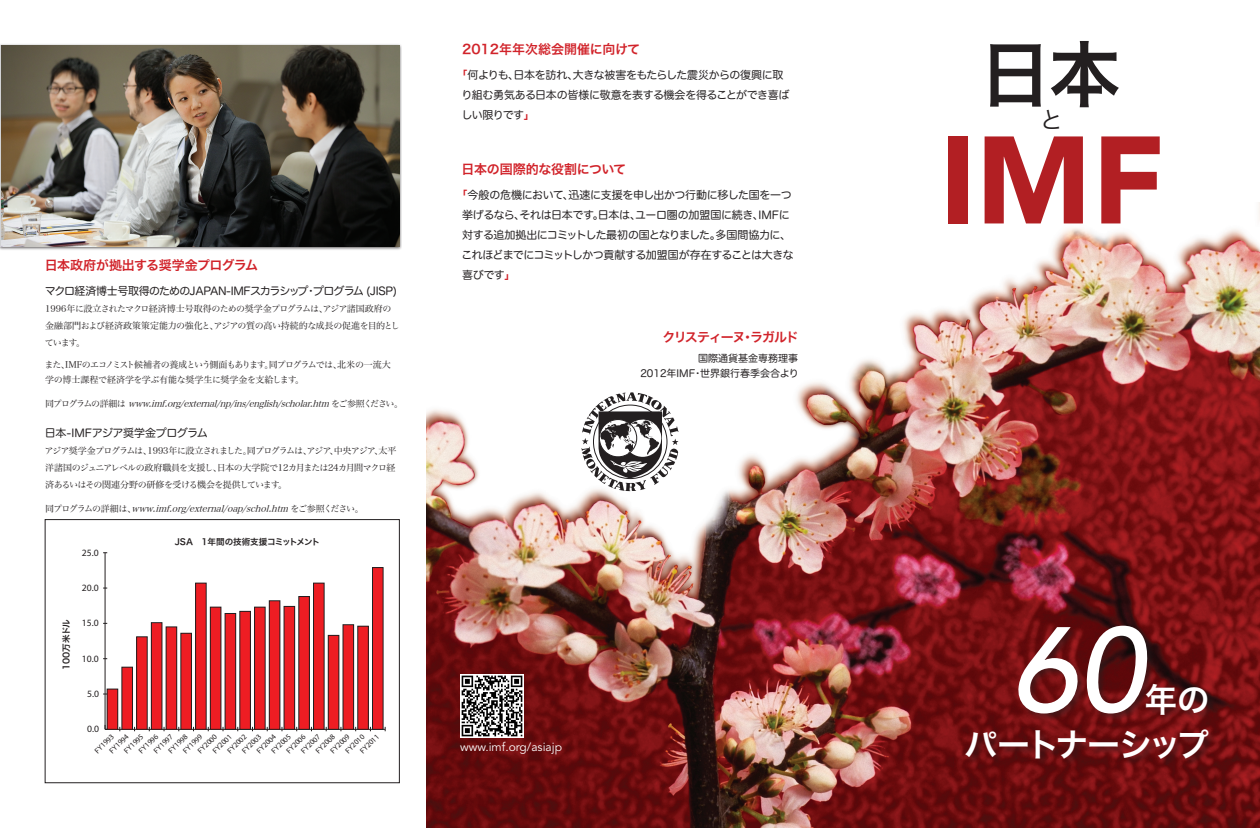
<style>
.page{position:relative;width:1260px;height:828px;background:#fff}
.page>*{position:absolute;margin:0;border:0;box-sizing:border-box;transform-origin:0 0}
.t1{font:900 122.9px "Avenir LT Std";color:#b21f23}
.t2{font:italic 500 120px "Avenir LT Std";color:#fff}
.t3{font:72px "Hira Kaku Pro W6";color:#231f20}
.t4{font:33px "Hira Kaku Pro W6";letter-spacing:-.095em;color:#fff}
.t5{font:33px "Hira Kaku Pro W6";letter-spacing:-.07em;color:#fff}
.t6{font:24px "Hira Kaku Pro W3";color:#231f20}
.red_title{font:13px "Hira Kaku Pro W6";letter-spacing:-.04em;color:#d1232a}
.red_title-2{font:13px "Hira Kaku Pro W6";color:#d1232a}
.red_title-3{font:13px "Hira Kaku Pro W6";letter-spacing:-.02em;color:#d1232a}
.red_title-4{font:13px "Hira Kaku Pro W6";letter-spacing:-.095em;color:#d1232a}
.t7{font:12px "Avenir LT Std";color:#fff}
.cover_text___sub_tit{font:11px/20px "Hira Maru Pro W4";letter-spacing:-.035em;color:#231f20}
.cover_text___sub_tit-2{font:11px "Hira Maru Pro W4";letter-spacing:-.055em;color:#231f20}
.cover_text___sub_tit-3{font:10px/15px "Hira Maru Pro W4";color:#231f20;text-align:right}
.t8{font:500 9.7px "Avenir LT Std";color:#231f20}
.main_text{font:italic 9px "Hira Min Pro W3";color:#231f20}
.main_text-2{font:9px/17px "Hira Min Pro W3";letter-spacing:-.075em;color:#231f20}
.main_text-3{font:9px/17px "Hira Min Pro W3";letter-spacing:-.035em;color:#231f20}
.main_text-4{font:9px/15px "Hira Min Pro W3";letter-spacing:-.055em;color:#231f20}
.t9{font:8.6px "Hira Kaku Pro W6";letter-spacing:-.01em;color:#231f20}
.t10{font:500 7.7px "Avenir LT Std";color:#231f20}
.s1{font-family:"Hira Kaku Pro W6";color:#d1232a}
.s2{font-style:normal}
</style>
<div class="page">
<img style="left:427px;top:228px;width:832px;height:599px">
<hr style="left:105px;top:729px;width:280px;height:1px;background:#231f20">
<hr style="left:105px;top:553px;width:1px;height:176px;background:#231f20">
<div style="left:107px;top:689px;width:11px;height:40px;background:#ee1d23"></div>
<div style="left:107px;top:689px;width:11px;height:41px;border:1px solid #231f20"></div>
<div style="left:122px;top:667px;width:10px;height:62px;background:#ee1d23"></div>
<div style="left:122px;top:667px;width:11px;height:63px;border:1px solid #231f20"></div>
<div style="left:137px;top:637px;width:10px;height:92px;background:#ee1d23"></div>
<div style="left:136px;top:637px;width:11px;height:93px;border:1px solid #231f20"></div>
<div style="left:151px;top:623px;width:11px;height:106px;background:#ee1d23"></div>
<div style="left:151px;top:622px;width:11px;height:108px;border:1px solid #231f20"></div>
<div style="left:166px;top:627px;width:11px;height:102px;background:#ee1d23"></div>
<div style="left:166px;top:627px;width:11px;height:103px;border:1px solid #231f20"></div>
<div style="left:181px;top:633px;width:10px;height:96px;background:#ee1d23"></div>
<div style="left:181px;top:633px;width:11px;height:97px;border:1px solid #231f20"></div>
<div style="left:196px;top:583px;width:10px;height:146px;background:#ee1d23"></div>
<div style="left:195px;top:583px;width:11px;height:147px;border:1px solid #231f20"></div>
<div style="left:210px;top:607px;width:11px;height:122px;background:#ee1d23"></div>
<div style="left:210px;top:607px;width:11px;height:123px;border:1px solid #231f20"></div>
<div style="left:225px;top:613px;width:11px;height:116px;background:#ee1d23"></div>
<div style="left:225px;top:613px;width:11px;height:117px;border:1px solid #231f20"></div>
<div style="left:240px;top:611px;width:10px;height:118px;background:#ee1d23"></div>
<div style="left:240px;top:611px;width:11px;height:119px;border:1px solid #231f20"></div>
<div style="left:255px;top:607px;width:10px;height:122px;background:#ee1d23"></div>
<div style="left:254px;top:607px;width:11px;height:123px;border:1px solid #231f20"></div>
<div style="left:269px;top:601px;width:11px;height:128px;background:#ee1d23"></div>
<div style="left:269px;top:601px;width:11px;height:129px;border:1px solid #231f20"></div>
<div style="left:284px;top:606px;width:11px;height:123px;background:#ee1d23"></div>
<div style="left:284px;top:606px;width:11px;height:124px;border:1px solid #231f20"></div>
<div style="left:299px;top:597px;width:10px;height:132px;background:#ee1d23"></div>
<div style="left:299px;top:596px;width:11px;height:134px;border:1px solid #231f20"></div>
<div style="left:314px;top:583px;width:10px;height:146px;background:#ee1d23"></div>
<div style="left:313px;top:583px;width:11px;height:147px;border:1px solid #231f20"></div>
<div style="left:328px;top:635px;width:11px;height:94px;background:#ee1d23"></div>
<div style="left:328px;top:635px;width:11px;height:95px;border:1px solid #231f20"></div>
<div style="left:343px;top:625px;width:11px;height:104px;background:#ee1d23"></div>
<div style="left:343px;top:624px;width:11px;height:106px;border:1px solid #231f20"></div>
<div style="left:358px;top:626px;width:10px;height:103px;background:#ee1d23"></div>
<div style="left:358px;top:626px;width:11px;height:104px;border:1px solid #231f20"></div>
<div style="left:372px;top:568px;width:11px;height:161px;background:#ee1d23"></div>
<div style="left:372px;top:567px;width:11px;height:163px;border:1px solid #231f20"></div>
<div style="left:45px;top:519px;width:355px;height:264px;border:1px solid #231f20"></div>
<div style="left:0;top:43px;width:402px;height:208px;background:#231f20;opacity:.75"></div>
<img style="left:1px;top:45px;width:398px;height:201px">
<div style="left:965px;top:624px;width:253px;height:144px;background:#231f20;opacity:.5"></div>
<img style="left:460px;top:674px;width:64px;height:64px">
<svg style="left:581px;top:392px;width:98px;height:99px"></svg>
<p class="red_title-2" style="left:462px;top:37px;width:179px">2012年年次総会開催に向けて</p>
<p class="cover_text___sub_tit" style="left:461px;top:64px;width:330px;text-indent:-5px"><span class="s1">「</span>何よりも、日本を訪れ、大きな被害をもたらした震災からの復興に取り組む勇気ある日本の皆様に敬意を表する機会を得ることができ喜ばしい限りです<span class="s1">」</span></p>
<p class="t3" style="left:980px;top:9px;width:143px">日本</p>
<p class="t6" style="left:1039px;top:99px;width:25px">と</p>
<p class="red_title" style="left:45px;top:253px;width:215px">日本政府が拠出する奨学金プログラム</p>
<p class="cover_text___sub_tit-2" style="left:45px;top:281px;width:353px">マクロ経済博士号取得のためのJAPAN-IMFスカラシップ・プログラム (JISP)</p>
<p class="main_text-3" style="left:45px;top:299px;width:357px">1996年に設立されたマクロ経済博士号取得のための奨学金プログラムは、アジア諸国政府の金融部門および経済政策策定能力の強化と、アジアの質の高い持続的な成長の促進を目的としています。</p>
<p class="main_text-4" style="left:45px;top:356px;width:348px">また、IMFのエコノミスト候補者の養成という側面もあります。同プログラムでは、北米の一流大学の博士課程で経済学を学ぶ有能な奨学生に奨学金を支給します。</p>
<p class="main_text" style="left:45px;top:396px;width:360px"><span class="s2">同プログラムの詳細は</span> www.imf.org/external/np/ins/english/scholar.htm <span class="s2">をご参照ください。</span></p>
<p class="cover_text___sub_tit" style="left:45px;top:422px;width:164px">日本-IMFアジア奨学金プログラム</p>
<p class="main_text-2" style="left:45px;top:441px;width:353px">アジア奨学金プログラムは、1993年に設立されました。同プログラムは、アジア、中央アジア、太平洋諸国のジュニアレベルの政府職員を支援し、日本の大学院で12カ月または24カ月間マクロ経済あるいはその関連分野の研修を受ける機会を提供しています。</p>
<p class="main_text" style="left:45px;top:501px;width:320px"><span class="s2">同プログラムの詳細は、</span>www.imf.org/external/oap/schol.htm <span class="s2">をご参照ください。</span></p>
<p class="red_title-3" style="left:462px;top:157px;width:178px">日本の国際的な役割について　</p>
<p class="cover_text___sub_tit" style="left:457px;top:184px;width:337px;text-align:center"><span class="s1">「</span>今般の危機において、迅速に支援を申し出かつ行動に移した国を一つ挙げるなら、それは日本です。日本は、ユーロ圏の加盟国に続き、IMFに対する追加拠出にコミットした最初の国となりました。多国間協力に、</p>
<p class="cover_text___sub_tit" style="left:462px;top:244px;width:334px">これほどまでにコミットしかつ貢献する加盟国が存在することは大きな喜びです<span class="s1">」</span></p>
<p class="red_title-4" style="left:663px;top:325px;width:138px">クリスティーヌ・ラガルド</p>
<p class="cover_text___sub_tit-3" style="left:640px;top:350px;width:160px">国際通貨基金専務理事<br>2012年IMF・世界銀行春季会合より</p>
<p class="t1" style="left:939px;top:106px;width:227px">IMF</p>
<p class="t9" style="left:175px;top:533px;width:147px">JSA　1年間の技術支援コミットメント</p>
<p class="t8" style="left:82px;top:546px;width:18px">25.0</p>
<p class="t8" style="left:82px;top:582px;width:18px">20.0</p>
<p class="t9" style="left:58px;top:670px;width:52px;rotate:-90deg">100万米ドル</p>
<p class="t8" style="left:82px;top:617px;width:18px">15.0</p>
<p class="t8" style="left:82px;top:652px;width:18px">10.0</p>
<p class="t8" style="left:87px;top:688px;width:13px">5.0</p>
<p class="t2" style="left:1011px;top:601px;width:135px">60</p>
<p class="t5" style="left:1144px;top:670px;width:67px">年の</p>
<p class="t8" style="left:87px;top:723px;width:13px">0.0</p>
<p class="t10" style="left:107px;top:749px;width:25px;rotate:-45deg">FY1994</p>
<p class="t10" style="left:255px;top:749px;width:25px;rotate:-45deg">FY2004</p>
<p class="t10" style="left:137px;top:749px;width:25px;rotate:-45deg">FY1996</p>
<p class="t10" style="left:181px;top:749px;width:25px;rotate:-45deg">FY1999</p>
<p class="t10" style="left:196px;top:749px;width:25px;rotate:-45deg">FY2000</p>
<p class="t10" style="left:284px;top:749px;width:25px;rotate:-45deg">FY2006</p>
<p class="t10" style="left:343px;top:749px;width:25px;rotate:-45deg">FY2010</p>
<p class="t10" style="left:328px;top:749px;width:25px;rotate:-45deg">FY2009</p>
<p class="t10" style="left:166px;top:749px;width:25px;rotate:-45deg">FY1998</p>
<p class="t10" style="left:314px;top:749px;width:25px;rotate:-45deg">FY2008</p>
<p class="t10" style="left:225px;top:749px;width:25px;rotate:-45deg">FY2002</p>
<p class="t10" style="left:152px;top:749px;width:25px;rotate:-45deg">FY1997</p>
<p class="t10" style="left:299px;top:749px;width:25px;rotate:-45deg">FY2007</p>
<p class="t10" style="left:93px;top:749px;width:25px;rotate:-45deg">FY1993</p>
<p class="t10" style="left:240px;top:749px;width:25px;rotate:-45deg">FY2003</p>
<p class="t10" style="left:122px;top:749px;width:25px;rotate:-45deg">FY1995</p>
<p class="t10" style="left:269px;top:749px;width:25px;rotate:-45deg">FY2005</p>
<p class="t10" style="left:210px;top:749px;width:25px;rotate:-45deg">FY2001</p>
<p class="t10" style="left:358px;top:749px;width:25px;rotate:-45deg">FY2011</p>
<p class="t7" style="left:460px;top:740px;width:103px">www.imf.org/asiajp</p>
<p class="t4" style="left:964px;top:715px;width:247px">パートナーシップ</p>
</div>
